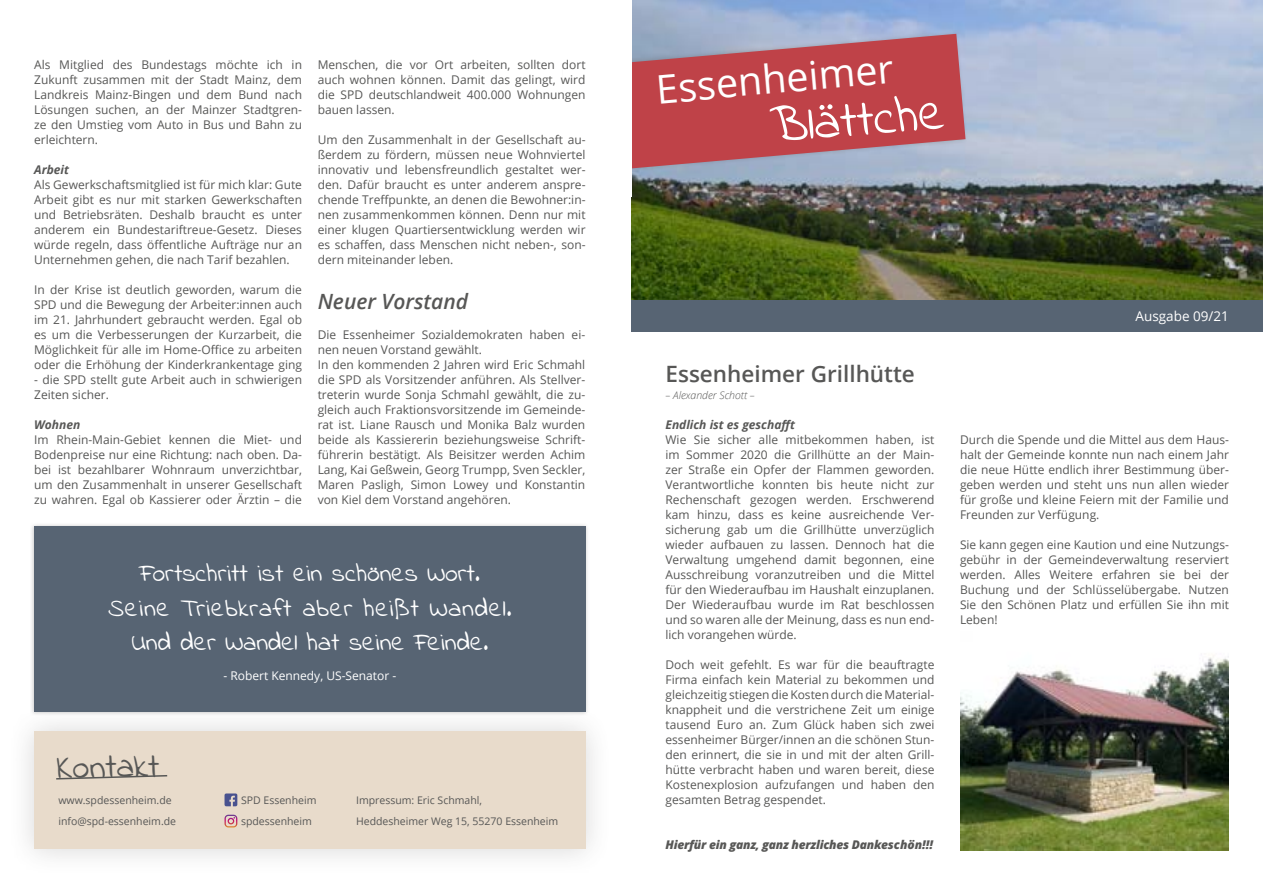
<style>
.page{position:relative;width:1263px;height:893px;background:#fff}
.page>*{position:absolute;margin:0;border:0;box-sizing:border-box;transform-origin:0 0}
.t1{font:51.3px "Indie Flower";color:#fff}
.t2{font:39.6px "Open Sans";color:#fff}
.t3{font:34.5px "Indie Flower";color:#575756}
.t4{font:25.5px/34.5px "Indie Flower";color:#fff;text-align:center}
.t5{font:600 22.5px "Open Sans";color:#575756}
.t6{font:italic 600 21px "Open Sans";color:#575756}
.t7{font:13.5px "Open Sans";color:#fff}
.t8{font:12px/15px "Open Sans";color:#575756;text-align:justify}
.t9{font:italic 12px "Open Sans";letter-spacing:-.02em;color:#575756}
.t10{font:italic 700 12px "Open Sans";color:#575756}
.t11{font:12px "Open Sans";color:#fff}
.t12{font:10.5px/21.1px "Open Sans";color:#575756}
.t13{font:italic 300 10.5px "Open Sans";color:#575756}
</style>
<div class="page">
<img style="left:631px;top:0;width:632px;height:300px">
<div style="left:631px;top:300px;width:632px;height:32px;background:#576473"></div>
<svg style="left:631px;top:29px;width:339px;height:149px;background:#a4b5cf"></svg>
<svg style="left:631px;top:34px;width:334px;height:139px;background:#b85d68"></svg>
<div style="left:7px;top:705px;width:605px;height:171px;background:#f8f8f8"></div>
<div style="left:34px;top:731px;width:551px;height:118px;background:#e8dbcb"></div>
<svg style="left:225px;top:793px;width:12px;height:13px"></svg>
<svg style="left:56px;top:775px;width:112px;height:5px"></svg>
<svg style="left:225px;top:815px;width:12px;height:12px"></svg>
<div style="left:30px;top:522px;width:559px;height:194px;background:#646363;opacity:.35"></div>
<div style="left:34px;top:527px;width:551px;height:185px;background:#576473"></div>
<img style="left:960px;top:655px;width:269px;height:195px">
<p class="t8" style="left:34px;top:57px;width:269px">Als Mitglied des Bundestags möchte ich in Zukunft zusammen mit der Stadt Mainz, dem Landkreis Mainz-Bingen und dem Bund nach Lösungen suchen, an der Mainzer Stadtgren&shy;ze den Umstieg vom Auto in Bus und Bahn zu erleichtern.</p>
<p class="t10" style="left:34px;top:161px;width:36px">Arbeit</p>
<p class="t8" style="left:34px;top:177px;width:269px">Als Gewerkschaftsmitglied ist für mich klar: Gute Arbeit gibt es nur mit starken Gewerkschaften und Betriebsräten. Deshalb braucht es unter anderem ein Bundestariftreue-Gesetz. Dieses würde regeln, dass öffentliche Aufträge nur an Unternehmen gehen, die nach Tarif bezahlen.</p>
<p class="t8" style="left:34px;top:282px;width:269px">In der Krise ist deutlich geworden, warum die SPD und die Bewegung der Arbeiter:innen auch im 21. Jahrhundert gebraucht werden. Egal ob es um die Verbesserungen der Kurzarbeit, die Möglichkeit für alle im Home-Office zu arbeiten oder die Erhöhung der Kinderkrankentage ging</p>
<p class="t8" style="left:34px;top:372px;width:269px">- die SPD stellt gute Arbeit auch in schwierigen<br>Zeiten sicher.</p>
<p class="t10" style="left:34px;top:416px;width:48px">Wohnen</p>
<p class="t8" style="left:34px;top:432px;width:269px">Im Rhein-Main-Gebiet kennen die Miet- und Bodenpreise nur eine Richtung: nach oben. Da&shy;bei ist bezahlbarer Wohnraum unverzichtbar, um den Zusammenhalt in unserer Gesellschaft zu wahren. Egal ob Kassierer oder Ärztin – die</p>
<p class="t8" style="left:318px;top:57px;width:269px">Menschen, die vor Ort arbeiten, sollten dort auch wohnen können. Damit das gelingt, wird die SPD deutschlandweit 400.000 Wohnungen bauen lassen.</p>
<p class="t8" style="left:318px;top:132px;width:269px">Um den Zusammenhalt in der Gesellschaft au&shy;ßerdem zu fördern, müssen neue Wohnviertel innovativ und lebensfreundlich gestaltet wer&shy;den. Dafür braucht es unter anderem anspre&shy;chende Treffpunkte, an denen die Bewohner:in&shy;nen zusammenkommen können. Denn nur mit einer klugen Quartiersentwicklung werden wir es schaffen, dass Menschen nicht neben-, son&shy;dern miteinander leben.</p>
<h3 class="t6" style="left:318px;top:287px;width:152px">Neuer Vorstand</h3>
<p class="t8" style="left:318px;top:327px;width:269px;text-align:left">Die Essenheimer Sozialdemokraten haben ei&shy;nen neuen Vorstand gewählt.<br>In den kommenden 2 Jahren wird Eric Schmahl die SPD als Vorsitzender anführen. Als Stellver&shy;treterin wurde Sonja Schmahl gewählt, die zu&shy;gleich auch Fraktionsvorsitzende im Gemeinde&shy;rat ist. Liane Rausch und Monika Balz wurden beide als Kassiererin beziehungsweise Schrift&shy;führerin bestätigt. Als Beisitzer werden Achim Lang, Kai Geßwein, Georg Trumpp, Sven Seckler, Maren Pasligh, Simon Lowey und Konstantin von Kiel dem Vorstand angehören.</p>
<h3 class="t4" style="left:108px;top:558px;width:405px">Fortschritt ist ein schönes Wort.<br>Seine Triebkraft aber heißt Wandel.<br>Und der Wandel hat seine Feinde.</h3>
<p class="t11" style="left:223px;top:668px;width:174px">- Robert Kennedy, US-Senator -</p>
<h3 class="t3" style="left:56px;top:745px;width:104px;rotate:-1deg">Kontakt</h3>
<p class="t12" style="left:58px;top:789px;width:119px">www.spdessenheim.de info@spd-essenheim.de</p>
<p class="t12" style="left:241px;top:789px;width:77px">SPD Essenheim spdessenheim</p>
<p class="t12" style="left:356px;top:789px;width:204px">Impressum: Eric Schmahl,<br>Heddesheimer Weg 15, 55270 Essenheim</p>
<h2 class="t2" style="left:654px;top:62px;width:239px;rotate:-5deg">Essenheimer</h2>
<h1 class="t1" style="left:768px;top:92px;width:177px;rotate:-4deg">Blättche</h1>
<h3 class="t5" style="left:665px;top:358px;width:251px">Essenheimer Grillhütte</h3>
<p class="t13" style="left:665px;top:387px;width:91px">– Alexander Schott –</p>
<p class="t10" style="left:665px;top:416px;width:131px">Endlich ist es geschafft</p>
<p class="t8" style="left:665px;top:432px;width:270px">Wie Sie sicher alle mitbekommen haben, ist im Sommer 2020 die Grillhütte an der Main&shy;zer Straße ein Opfer der Flammen geworden.<br>Verantwortliche konnten bis heute nicht zur Rechenschaft gezogen werden. Erschwerend kam hinzu, dass es keine ausreichende Ver&shy;sicherung gab um die Grillhütte unverzüglich wieder aufbauen zu lassen. Dennoch hat die Verwaltung umgehend damit begonnen, eine Ausschreibung voranzutreiben und die Mittel für den Wiederaufbau im Haushalt einzuplanen.<br>Der Wiederaufbau wurde im Rat beschlossen und so waren alle der Meinung, dass es nun end&shy;lich vorangehen würde.</p>
<p class="t8" style="left:665px;top:657px;width:270px">Doch weit gefehlt. Es war für die beauftragte Firma einfach kein Material zu bekommen und gleichzeitig stiegen die Kosten durch die Material&shy;knappheit und die verstrichene Zeit um einige tausend Euro an. Zum Glück haben sich zwei essenheimer Bürger/innen an die schönen Stun&shy;den erinnert, die sie in und mit der alten Grill&shy;hütte verbracht haben und waren bereit, diese Kostenexplosion aufzufangen und haben den gesamten Betrag gespendet.</p>
<p class="t9" style="left:665px;top:836px;width:269px">Hierfür ein ganz, ganz herzliches Dankeschön!!!</p>
<p class="t7" style="left:1135px;top:307px;width:95px">Ausgabe 09/21</p>
<p class="t8" style="left:960px;top:432px;width:270px">Durch die Spende und die Mittel aus dem Haus&shy;halt der Gemeinde konnte nun nach einem Jahr die neue Hütte endlich ihrer Bestimmung über&shy;geben werden und steht uns nun allen wieder für große und kleine Feiern mit der Familie und Freunden zur Verfügung.</p>
<p class="t8" style="left:960px;top:537px;width:270px">Sie kann gegen eine Kaution und eine Nutzungs&shy;gebühr in der Gemeindeverwaltung reserviert werden. Alles Weitere erfahren sie bei der Buchung und der Schlüsselübergabe. Nutzen Sie den Schönen Platz und erfüllen Sie ihn mit Leben!</p>
</div>
